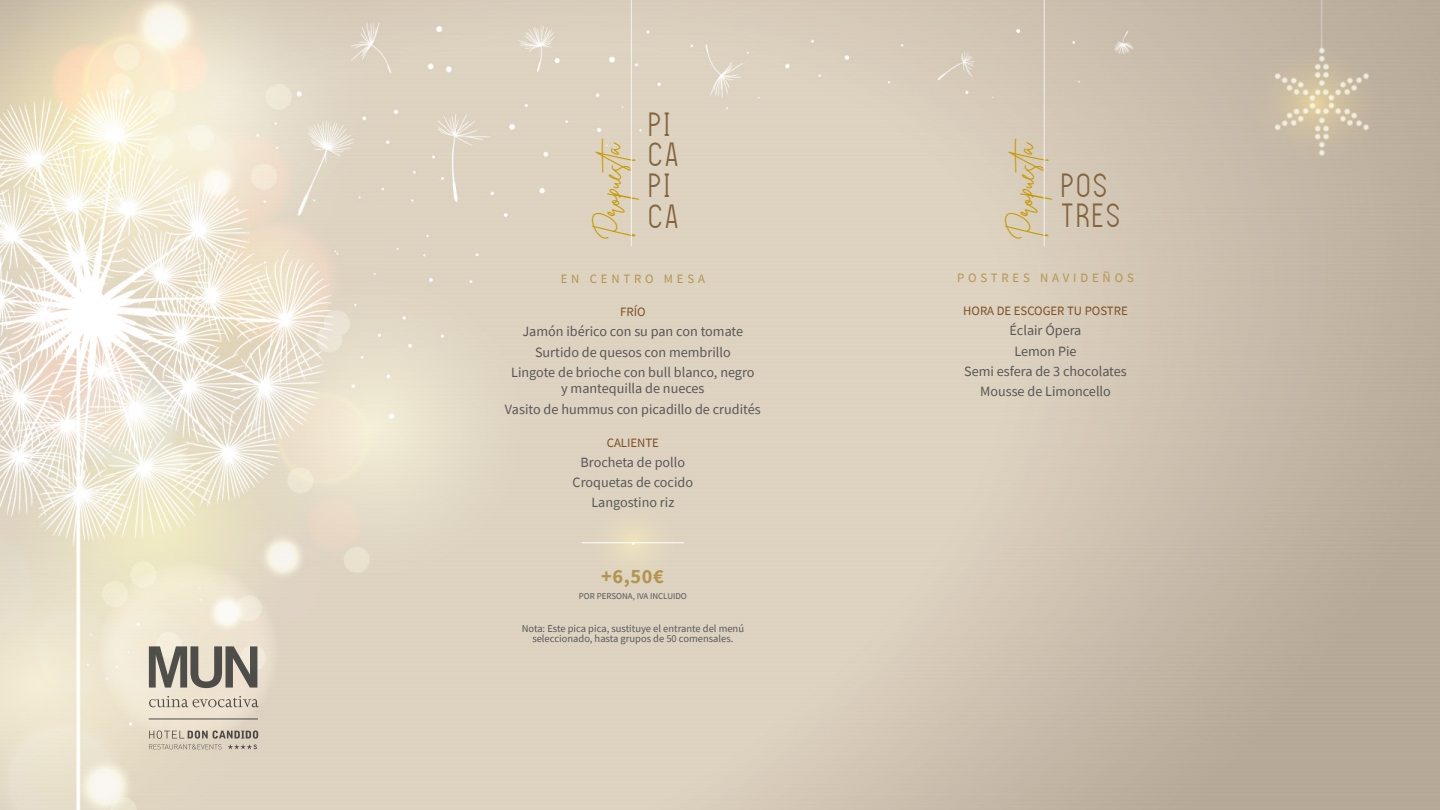
<style>
.page{position:relative;width:1440px;height:810px;background:#fff}
.page>*{position:absolute;margin:0;border:0;box-sizing:border-box;transform-origin:0 0}
.t1{font:32.03px/30.8px "The Light Font";color:#82633d}
.t2{font:27.22px "Brittany Signature";color:#c79a00}
.t3{font:700 20.25px "Source Sans Pro";color:#b19650}
.t4{font:14.17px/20.2px "Source Sans Pro";color:#575756;text-align:center}
.t5{font:12.75px "Source Sans Pro";color:#7d4e24}
.t6{font:12.75px "Source Sans Pro";letter-spacing:.3em;color:#b19650}
.t7{font:10.5px/10.5px "Source Sans Pro";color:#54575a;text-align:center}
.t8{font:8.93px "Source Sans Pro";color:#54575a}
</style>
<div class="page">
<img style="left:0;top:0;width:1440px;height:810px">
<hr style="left:631px;top:0;width:1px;height:246px;background:#fff">
<hr style="left:1044px;top:0;width:1px;height:246px;background:#fff">
<div style="left:573px;top:489px;width:120px;height:108px;background:#ded3c0"></div>
<svg style="left:149px;top:646px;width:108px;height:42px"></svg>
<svg style="left:149px;top:696px;width:110px;height:11px"></svg>
<hr style="left:149px;top:719px;width:109px;height:1px;background:#54575a">
<svg style="left:149px;top:730px;width:109px;height:19px"></svg>
<h2 class="t2" style="left:595px;top:240px;width:105px;rotate:-90deg">Propuesta</h2>
<h1 class="t1" style="left:647px;top:109px;width:34px">PI<br>CA<br>PI<br>CA</h1>
<p class="t6" style="left:561px;top:271px;width:146px">EN CENTRO MESA</p>
<p class="t5" style="left:620px;top:304px;width:27px">FRÍO</p>
<p class="t4" style="left:511px;top:321px;width:245px">Jamón ibérico con su pan con tomate<br>Surtido de quesos con membrillo<br>Lingote de brioche con bull blanco, negro</p>
<p class="t4" style="left:505px;top:378px;width:257px">y mantequilla de nueces<br>Vasito de hummus con picadillo de crudités</p>
<p class="t5" style="left:607px;top:434px;width:54px">CALIENTE</p>
<p class="t4" style="left:573px;top:452px;width:122px">Brocheta de pollo<br>Croquetas de cocido<br>Langostino riz</p>
<h3 class="t3" style="left:601px;top:562px;width:64px">+6,50€</h3>
<p class="t8" style="left:579px;top:590px;width:109px">POR PERSONA, IVA INCLUIDO</p>
<p class="t7" style="left:522px;top:623px;width:224px">Nota: Este pica pica, sustituye el entrante del menú seleccionado, hasta grupos de 50 comensales.</p>
<h2 class="t2" style="left:1008px;top:240px;width:105px;rotate:-90deg">Propuesta</h2>
<h1 class="t1" style="left:1060px;top:170px;width:63px">POS<br>TRES</h1>
<p class="t6" style="left:957px;top:270px;width:178px">POSTRES NAVIDEÑOS</p>
<p class="t5" style="left:963px;top:303px;width:166px">HORA DE ESCOGER TU POSTRE</p>
<p class="t4" style="left:964px;top:320px;width:164px">Éclair Ópera<br>Lemon Pie<br>Semi esfera de 3 chocolates<br>Mousse de Limoncello</p>
</div>
